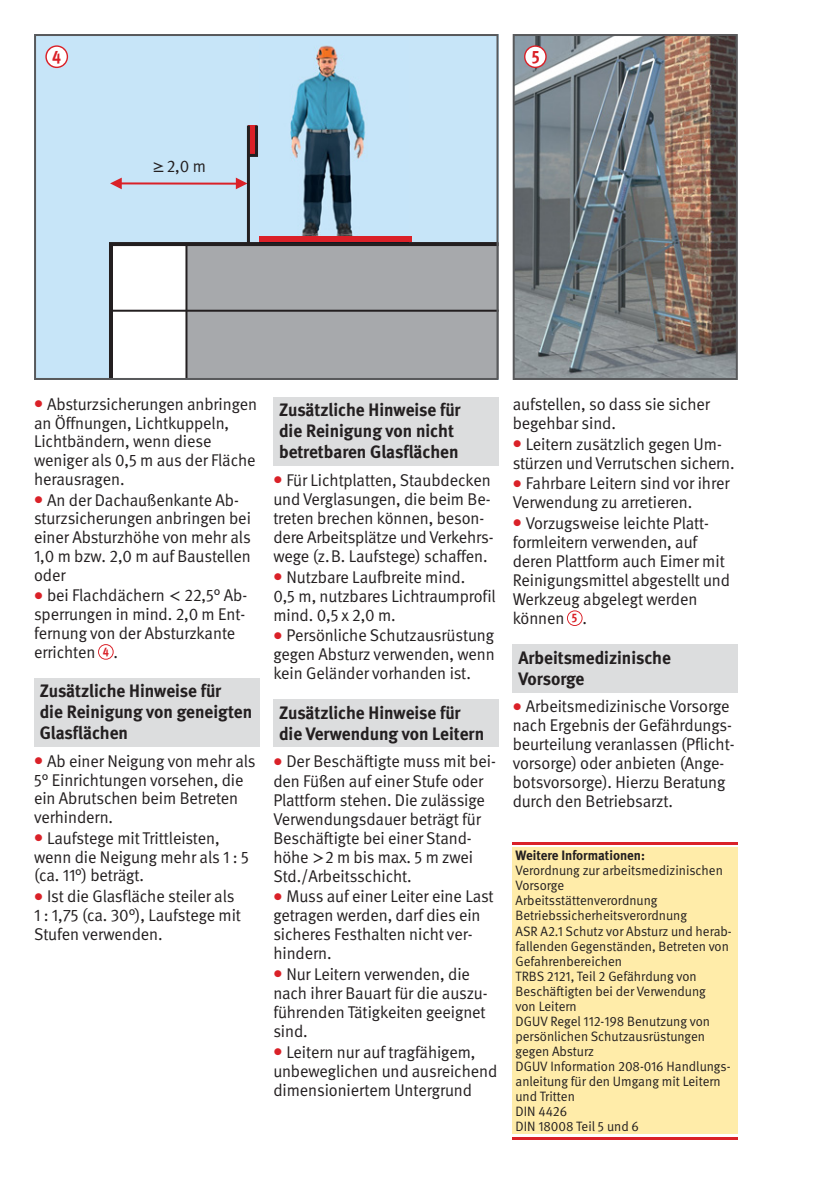
<style>
.page{position:relative;width:840px;height:1191px;background:#fff}
.page>*{position:absolute;margin:0;border:0;box-sizing:border-box;transform-origin:0 0}
.t1{font:700 18px/21px "DGUV Meta";color:#231f20}
.t2{font:700 18px "DGUV Meta";color:#da2128;scale:.9 1}
.t3{font:17px/19px "DGUV Meta";letter-spacing:-.005em;color:#231f20}
.t4{font:13.6px/15px "DGUV Meta";color:#231f20}
.t5{font:700 13.6px "DGUV Meta";color:#231f20}
.t6{font:700 12.4px "DGUV Meta";color:#da2128;scale:.9 1}
.s1{font-family:"Lucida Grande"}
.s2{color:#da2128}
</style>
<div class="page">
<div style="left:273px;top:397px;width:225px;height:68px;background:#dcddde"></div>
<div style="left:34px;top:34px;width:464px;height:346px;background:#c7e5f8"></div>
<div style="left:512px;top:847px;width:225px;height:287px;background:#ffeca9"></div>
<hr style="left:512px;top:841px;width:225px;height:3px;background:#da2128">
<hr style="left:512px;top:1137px;width:225px;height:3px;background:#da2128">
<img style="left:515px;top:37px;width:219px;height:340px">
<div style="left:512px;top:34px;width:225px;height:346px;border:2px solid #58595b"></div>
<svg style="left:110px;top:178px;width:12px;height:11px"></svg>
<svg style="left:236px;top:178px;width:11px;height:11px"></svg>
<hr style="left:116px;top:182px;width:122px;height:3px;background:#da2128">
<div style="left:258px;top:236px;width:153px;height:6px;background:#da2128"></div>
<hr style="left:247px;top:125px;width:3px;height:119px;background:#231f20">
<svg style="left:246px;top:125px;width:12px;height:33px"></svg>
<svg style="left:109px;top:240px;width:390px;height:140px;background:#afb1b3"></svg>
<div style="left:34px;top:34px;width:464px;height:346px;border:2px solid #58595b"></div>
<img style="left:259px;top:45px;width:149px;height:199px">
<div style="left:34px;top:678px;width:225px;height:68px;background:#dcddde"></div>
<svg style="left:98px;top:644px;width:16px;height:15px"></svg>
<div style="left:99px;top:645px;width:14px;height:14px;background:#fff;border-radius:50%"></div>
<div style="left:273px;top:700px;width:225px;height:47px;background:#dcddde"></div>
<div style="left:512px;top:645px;width:225px;height:48px;background:#dcddde"></div>
<svg style="left:566px;top:610px;width:16px;height:16px"></svg>
<div style="left:567px;top:611px;width:14px;height:14px;background:#fff;border-radius:50%"></div>
<svg style="left:523px;top:45px;width:23px;height:23px"></svg>
<div style="left:525px;top:47px;width:20px;height:20px;background:#fff;border-radius:50%"></div>
<svg style="left:45px;top:45px;width:23px;height:23px"></svg>
<div style="left:47px;top:47px;width:20px;height:20px;background:#fff;border-radius:50%"></div>
<p class="t2" style="left:52px;top:49px;width:11px">4</p>
<p class="t2" style="left:531px;top:49px;width:10px">5</p>
<p class="t3" style="left:152px;top:158px;width:55px"><span class="s1">≥</span>2,0 m</p>
<p class="t3" style="left:34px;top:396px;width:224px"><span class="s2">●</span> Absturzsicherungen anbringen an Öffnungen, Lichtkuppeln,<br>Lichtbändern, wenn diese weniger als 0,5 m aus der Fläche herausragen.</p>
<p class="t3" style="left:34px;top:491px;width:218px"><span class="s2">●</span> An der Dachaußenkante Ab&shy;sturzsicherungen anbringen bei einer Absturzhöhe von mehr als<br>1,0 m bzw. 2,0 m auf Baustellen oder</p>
<p class="t3" style="left:34px;top:587px;width:214px"><span class="s2">●</span> bei Flachdächern <span class="s1">&lt;</span> 22,5° Ab&shy;sperrungen in mind. 2,0 m Ent&shy;fernung von der Absturzkante errichten .</p>
<p class="t1" style="left:40px;top:682px;width:214px">Zusätzliche Hinweise für<br>die Reinigung von geneigten<br>Glasflächen</p>
<p class="t3" style="left:34px;top:752px;width:223px"><span class="s2">●</span> Ab einer Neigung von mehr als<br>5° Einrichtungen vorsehen, die ein Abrutschen beim Betreten verhindern.</p>
<p class="t3" style="left:34px;top:829px;width:216px"><span class="s2">●</span> Laufstege mit Trittleisten, wenn die Neigung mehr als 1 : 5 (ca. 11°) beträgt.</p>
<p class="t3" style="left:34px;top:888px;width:208px"><span class="s2">●</span> Ist die Glasfläche steiler als<br>1 : 1,75 (ca. 30°), Laufstege mit<br>Stufen verwenden.</p>
<p class="t6" style="left:103px;top:646px;width:8px">4</p>
<p class="t1" style="left:279px;top:401px;width:183px">Zusätzliche Hinweise für die Reinigung von nicht betretbaren Glasflächen</p>
<p class="t3" style="left:273px;top:471px;width:221px"><span class="s2">●</span> Für Lichtplatten, Staubdecken und Verglasungen, die beim Be&shy;treten brechen können, beson&shy;dere Arbeitsplätze und Verkehrs - wege (z.B. Laufstege) schaffen.</p>
<p class="t3" style="left:273px;top:568px;width:224px"><span class="s2">●</span> Nutzbare Laufbreite mind.<br>0,5 m, nutzbares Lichtraumprofil mind. 0,5 x 2,0 m.</p>
<p class="t3" style="left:273px;top:627px;width:223px;text-align:justify"><span class="s2">●</span> Persönliche Schutzausrüstung gegen Absturz verwenden, wenn kein Geländer vorhanden ist.</p>
<p class="t1" style="left:279px;top:703px;width:206px">Zusätzliche Hinweise für die Verwendung von Leitern</p>
<p class="t3" style="left:273px;top:753px;width:224px"><span class="s2">●</span> Der Beschäftigte muss mit bei&shy;den Füßen auf einer Stufe oder<br>Plattform stehen. Die zulässige<br>Verwendungsdauer beträgt für<br>Beschäftigte bei einer Stand - höhe <span class="s1">&gt;</span>2 m bis max. 5 m zwei<br>Std./Arbeitsschicht.</p>
<p class="t3" style="left:273px;top:888px;width:222px"><span class="s2">●</span> Muss auf einer Leiter eine Last getragen werden, darf dies ein sicheres Festhalten nicht ver - hindern.</p>
<p class="t3" style="left:273px;top:965px;width:216px"><span class="s2">●</span> Nur Leitern verwenden, die nach ihrer Bauart für die auszu&shy;führenden Tätigkeiten geeignet sind.</p>
<p class="t3" style="left:273px;top:1043px;width:225px"><span class="s2">●</span> Leitern nur auf tragfähigem, unbeweglichen und ausreichend dimensioniertem Untergrund</p>
<p class="t3" style="left:512px;top:396px;width:199px">aufstellen, so dass sie sicher begehbar sind.</p>
<p class="t3" style="left:512px;top:435px;width:223px"><span class="s2">●</span> Leitern zusätzlich gegen Um&shy;stürzen und Verrutschen sichern.</p>
<p class="t3" style="left:512px;top:475px;width:218px"><span class="s2">●</span> Fahrbare Leitern sind vor ihrer<br>Verwendung zu arretieren.</p>
<p class="t3" style="left:512px;top:515px;width:219px"><span class="s2">●</span> Vorzugsweise leichte Platt&shy;formleitern verwenden, auf deren Plattform auch Eimer mit<br>Reinigungsmittel abgestellt und<br>Werkzeug abgelegt werden können .</p>
<p class="t1" style="left:518px;top:648px;width:154px">Arbeitsmedizinische<br>Vorsorge</p>
<p class="t3" style="left:512px;top:698px;width:223px"><span class="s2">●</span> Arbeitsmedizinische Vorsorge nach Ergebnis der Gefährdungs&shy;beurteilung veranlassen (Pflicht&shy;vorsorge) oder anbieten (Ange&shy;botsvorsorge). Hierzu Beratung durch den Betriebsarzt.</p>
<p class="t6" style="left:571px;top:612px;width:8px">5</p>
<p class="t5" style="left:515px;top:850px;width:131px">Weitere Informationen:</p>
<p class="t4" style="left:515px;top:864px;width:218px">Verordnung zur arbeitsmedizinischen<br>Vorsorge<br>Arbeitsstättenverordnung<br>Betriebssicherheitsverordnung<br>ASR A2.1 Schutz vor Absturz und herab&shy;fallenden Gegenständen, Betreten von<br>Gefahrenbereichen<br>TRBS 2121, Teil 2 Gefährdung von<br>Beschäftigten bei der Verwendung<br>von Leitern<br>DGUV Regel 112-198 Benutzung von persönlichen Schutzausrüstungen gegen Absturz<br>DGUV Information 208-016 Handlungs&shy;anleitung für den Umgang mit Leitern und Tritten<br>DIN 4426<br>DIN 18008 Teil 5 und 6</p>
</div>
